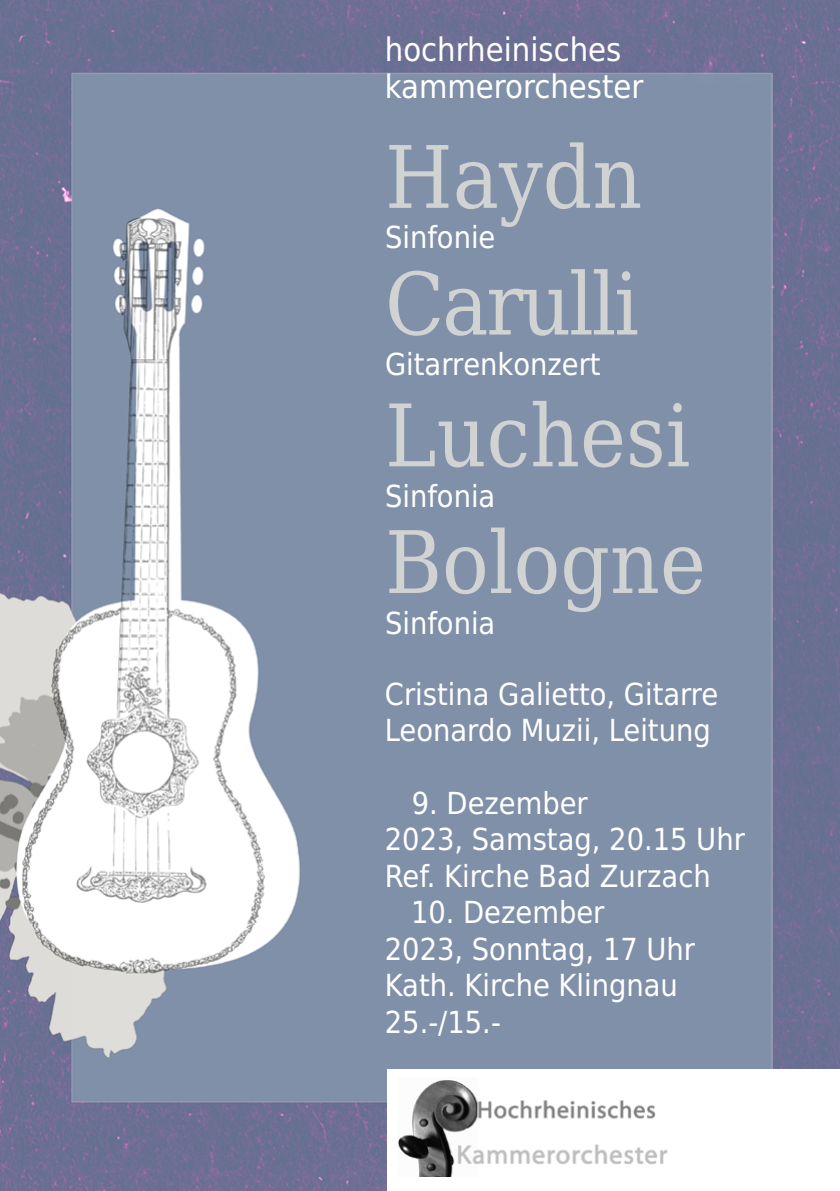
<style>
.page{position:relative;width:840px;height:1191px;background:#fff}
.page>*{position:absolute;margin:0;border:0;box-sizing:border-box;transform-origin:0 0}
.t1{font:86.2px "DejaVu Serif Condensed";color:#d1d2d2}
.t2{font:86.2px "DejaVu Serif Condensed";letter-spacing:-.025em;color:#d1d2d2}
.t3{font:32.4px/36.4px "DejaVu Sans Condensed";color:#fff}
.t4{font:30.4px/36.4px "DejaVu Sans Condensed";color:#fff}
</style>
<div class="page">
<img style="left:0;top:0;width:839px;height:1191px">
<div style="left:387px;top:1069px;width:452px;height:122px;background:#fff"></div>
<img style="left:398px;top:1080px;width:270px;height:96px">
<p class="t3" style="left:384px;top:32px;width:260px">hochrheinisches kammerorchester</p>
<h1 class="t1" style="left:385px;top:128px;width:259px">Haydn</h1>
<p class="t4" style="left:385px;top:220px;width:112px">Sinfonie</p>
<h1 class="t2" style="left:385px;top:254px;width:255px">Carulli</h1>
<p class="t4" style="left:385px;top:346px;width:217px">Gitarrenkonzert</p>
<h1 class="t1" style="left:385px;top:386px;width:307px">Luchesi</h1>
<p class="t4" style="left:385px;top:478px;width:112px">Sinfonia</p>
<h1 class="t1" style="left:385px;top:513px;width:322px">Bologne</h1>
<p class="t4" style="left:385px;top:605px;width:112px">Sinfonia</p>
<p class="t4" style="left:384px;top:676px;width:335px">Cristina Galietto, Gitarre<br>Leonardo Muzii, Leitung</p>
<p class="t4" style="left:384px;top:785px;width:361px;text-indent:27px">9. Dezember<br>2023, Samstag, 20.15 Uhr<br>Ref. Kirche Bad Zurzach</p>
<p class="t4" style="left:384px;top:894px;width:311px;text-indent:26px">10. Dezember<br>2023, Sonntag, 17 Uhr<br>Kath. Kirche Klingnau<br>25.-/15.-</p>
</div>
